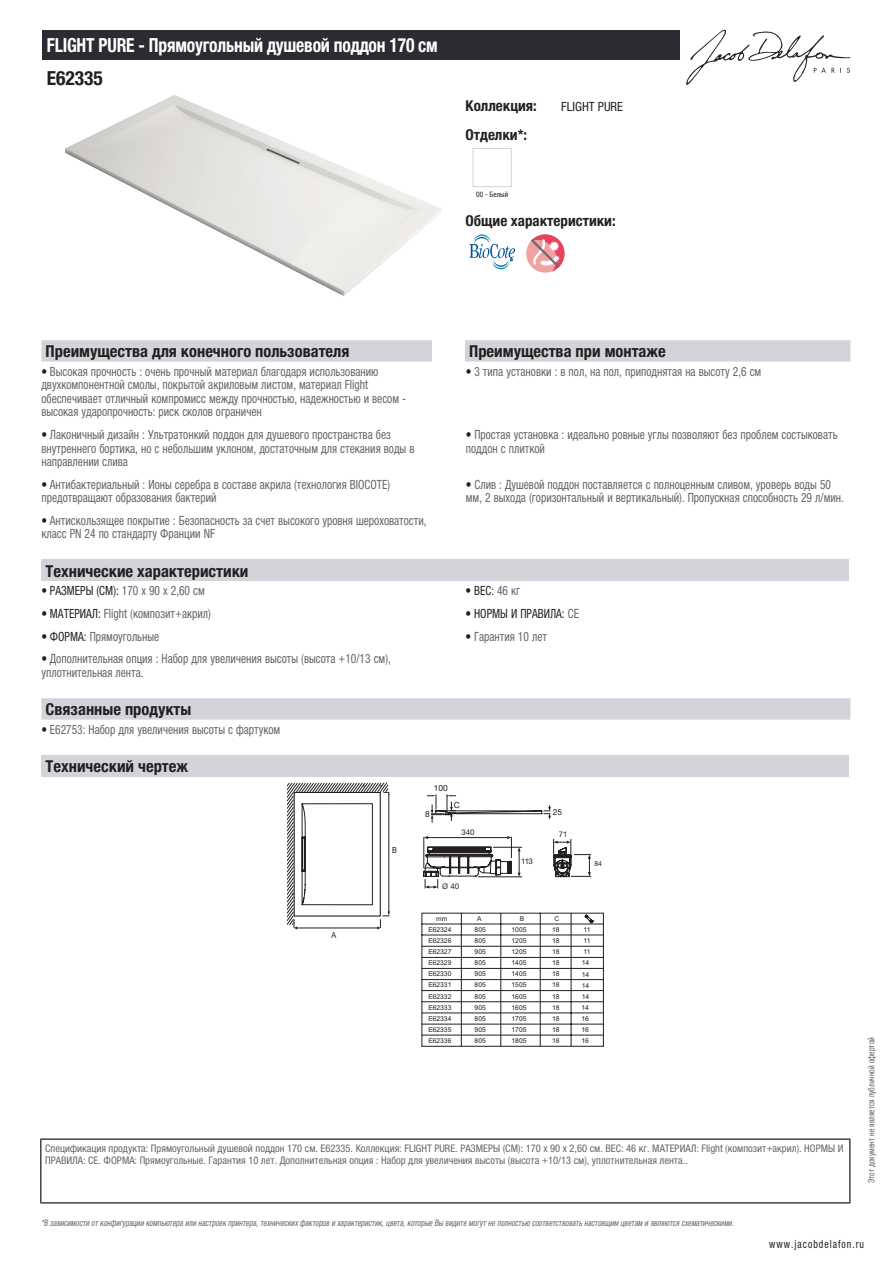
<style>
.page{position:relative;width:893px;height:1263px;background:#fff}
.page>*{position:absolute;margin:0;border:0;box-sizing:border-box;transform-origin:0 0}
.t1{font:700 condensed 19.5px "Helvetica Neue LTCYR";letter-spacing:-.01em;color:#fff;scale:.9 1}
.t2{font:700 condensed 19.5px "Helvetica Neue LTCYR";color:#231f20}
.t3{font:700 condensed 16.5px "Helvetica Neue LTCYR";color:#231f20}
.t4{font:700 condensed 15px "Helvetica Neue LTCYR";color:#231f20}
.t5{font:condensed 12.75px/13.5px "Helvetica Neue LTCYR";color:#626568;scale:.9 1}
.t6{font:condensed 12.75px "Helvetica Neue LTCYR";color:#231f20;scale:.9 1}
.t7{font:condensed 12.75px "Helvetica Neue LTCYR";color:#231f20}
.t8{font:condensed 11.25px "Helvetica Neue LTCYR";letter-spacing:.1em;color:#231f20;scale:.87 1}
.t9{font:condensed 10.5px/12px "Helvetica Neue LTCYR";color:#626568}
.t10{font:italic condensed 9px "Helvetica Neue LTCYR";color:#626568;scale:.87 1}
.t11{font:condensed 9px "Helvetica Neue LTCYR";color:#626568;scale:.87 1}
.t12{font:8.4px "Helvetica Neue LT Std";color:#231f20}
.t13{font:8.4px "Arial";color:#231f20;scale:.86 1}
.t14{font:7.8px "Helvetica Neue LT Std";color:#231f20}
.t15{font:condensed 7.5px "Helvetica Neue LTCYR";color:#231f20}
.t16{font:6.9px "Helvetica Neue LT Std";color:#231f20}
.t17{font:6.75px/11.1px "Arial";color:#231f20;text-align:justify}
.s1{color:#231f20}
.s2{color:#626568}
</style>
<div class="page">
<svg style="left:686px;top:30px;width:164px;height:55px"></svg>
<img style="left:65px;top:95px;width:377px;height:201px">
<div style="left:473px;top:148px;width:39px;height:39px;border:1px solid #d3d4da"></div>
<svg style="left:469px;top:234px;width:46px;height:35px"></svg>
<div style="left:526px;top:234px;width:38px;height:39px;background:#f2a1a1;border-radius:50%"></div>
<svg style="left:531px;top:234px;width:33px;height:38px"></svg>
<div style="left:41px;top:340px;width:809px;height:22px;background:#d3d4da"></div>
<div style="left:432px;top:340px;width:33px;height:22px;background:#fff"></div>
<div style="left:41px;top:560px;width:808px;height:21px;background:#d3d4da"></div>
<svg style="left:41px;top:698px;width:809px;height:22px"></svg>
<div style="left:41px;top:755px;width:808px;height:21px;background:#d3d4da"></div>
<hr style="left:422px;top:924px;width:181px;height:1px;background:#231f20">
<hr style="left:500px;top:913px;width:1px;height:133px;background:#231f20">
<hr style="left:422px;top:935px;width:181px;height:1px;background:#231f20">
<hr style="left:461px;top:913px;width:1px;height:133px;background:#231f20">
<hr style="left:422px;top:924px;width:1px;height:122px;background:#231f20">
<hr style="left:540px;top:913px;width:1px;height:133px;background:#231f20">
<hr style="left:461px;top:913px;width:142px;height:1px;background:#231f20">
<hr style="left:422px;top:946px;width:181px;height:1px;background:#231f20">
<hr style="left:422px;top:957px;width:181px;height:1px;background:#231f20">
<hr style="left:422px;top:968px;width:181px;height:1px;background:#231f20">
<hr style="left:422px;top:979px;width:181px;height:1px;background:#231f20">
<hr style="left:422px;top:990px;width:181px;height:1px;background:#231f20">
<hr style="left:422px;top:1001px;width:181px;height:1px;background:#231f20">
<hr style="left:422px;top:1013px;width:181px;height:1px;background:#231f20">
<hr style="left:422px;top:1024px;width:181px;height:1px;background:#231f20">
<hr style="left:422px;top:1035px;width:181px;height:1px;background:#231f20">
<hr style="left:571px;top:913px;width:1px;height:133px;background:#231f20">
<hr style="left:603px;top:913px;width:1px;height:133px;background:#231f20">
<hr style="left:422px;top:1046px;width:181px;height:1px;background:#231f20">
<svg style="left:287px;top:783px;width:103px;height:146px"></svg>
<svg style="left:421px;top:795px;width:173px;height:129px"></svg>
<div style="left:43px;top:30px;width:637px;height:30px;background:#2a2c32"></div>
<hr style="left:40px;top:1138px;width:810px;height:2px;background:#040503">
<hr style="left:40px;top:1140px;width:1px;height:62px;background:#040503">
<hr style="left:849px;top:1140px;width:1px;height:62px;background:#040503">
<hr style="left:40px;top:1202px;width:810px;height:1px;background:#040503">
<h1 class="t1" style="left:47px;top:34px;width:436px">FLIGHT PURE - Прямоугольный душевой поддон 170 см</h1>
<h1 class="t2" style="left:47px;top:67px;width:58px">E62335</h1>
<p class="t4" style="left:466px;top:97px;width:73px">Коллекция:</p>
<p class="t7" style="left:561px;top:99px;width:63px">FLIGHT PURE</p>
<p class="t4" style="left:466px;top:126px;width:63px">Отделки*:</p>
<p class="t15" style="left:476px;top:190px;width:34px">00 - Белый</p>
<p class="t4" style="left:466px;top:212px;width:152px">Общие характеристики:</p>
<p class="t3" style="left:46px;top:342px;width:305px">Преимущества для конечного пользователя</p>
<p class="t3" style="left:469px;top:342px;width:198px">Преимущества при монтаже</p>
<p class="t5" style="left:41px;top:365px;width:407px"><span class="s1">•</span> Высокая прочность : очень прочный материал благодаря использованию двухкомпонентной смолы, покрытой акриловым листом, материал Flight обеспечивает отличный компромисс между прочностью, надежностью и весом - высокая ударопрочность: риск сколов ограничен</p>
<p class="t5" style="left:466px;top:365px;width:330px"><span class="s1">•</span> 3 типа установки : в пол, на пол, приподнятая на высоту 2,6 см</p>
<p class="t5" style="left:41px;top:428px;width:416px"><span class="s1">•</span> Лаконичный дизайн : Ультратонкий поддон для душевого пространства без внутреннего бортика, но с небольшим уклоном, достаточным для стекания воды в направлении слива</p>
<p class="t5" style="left:466px;top:428px;width:414px"><span class="s1">•</span> Простая установка : идеально ровные углы позволяют без проблем состыковать поддон с плиткой</p>
<p class="t5" style="left:41px;top:478px;width:389px"><span class="s1">•</span> Антибактериальный : Ионы серебра в составе акрила (технология BIOCOTE) предотвращают образования бактерий</p>
<p class="t5" style="left:466px;top:478px;width:422px"><span class="s1">•</span> Слив : Душевой поддон поставляется с полноценным сливом, уроверь воды 50 мм, 2 выхода (горизонтальный и вертикальный). Пропускная способность 29 л/мин.</p>
<p class="t5" style="left:41px;top:514px;width:430px"><span class="s1">•</span> Антискользящее покрытие : Безопасность за счет высокого уровня шероховатости, класс PN 24 по стандарту Франции NF</p>
<p class="t3" style="left:46px;top:562px;width:204px">Технические характеристики</p>
<p class="t6" style="left:41px;top:584px;width:183px">• РАЗМЕРЫ (СМ): <span class="s2">170 x 90 x 2,60 см</span></p>
<p class="t6" style="left:466px;top:584px;width:62px">• ВЕС: <span class="s2">46 кг</span></p>
<p class="t5" style="left:41px;top:607px;width:190px"><span class="s1">• МАТЕРИАЛ:</span> Flight (композит+акрил)</p>
<p class="t6" style="left:466px;top:606px;width:127px">• НОРМЫ И ПРАВИЛА: <span class="s2">CE</span></p>
<p class="t5" style="left:41px;top:630px;width:133px"><span class="s1">• ФОРМА:</span> Прямоугольные</p>
<p class="t5" style="left:466px;top:630px;width:92px"><span class="s1">•</span> Гарантия 10 лет</p>
<p class="t5" style="left:41px;top:652px;width:390px"><span class="s1">•</span> Дополнительная опция : Набор для увеличения высоты (высота +10/13 см), уплотнительная лента.</p>
<p class="t3" style="left:46px;top:700px;width:147px">Связанные продукты</p>
<p class="t5" style="left:41px;top:723px;width:267px"><span class="s1">•</span> E62753: Набор для увеличения высоты с фартуком</p>
<p class="t3" style="left:46px;top:757px;width:144px">Технический чертеж</p>
<p class="t12" style="left:434px;top:783px;width:16px">100</p>
<p class="t12" style="left:425px;top:809px;width:6px">8</p>
<p class="t12" style="left:454px;top:800px;width:8px">C</p>
<p class="t12" style="left:553px;top:806px;width:11px">25</p>
<p class="t13" style="left:332px;top:929px;width:7px">A</p>
<p class="t13" style="left:392px;top:844px;width:7px">B</p>
<p class="t14" style="left:461px;top:828px;width:14px">340</p>
<p class="t14" style="left:559px;top:829px;width:10px">71</p>
<p class="t14" style="left:442px;top:882px;width:18px">Ø 40</p>
<p class="t17" style="left:436px;top:913px;width:13px">mm</p>
<p class="t14" style="left:521px;top:856px;width:13px">113</p>
<p class="t17" style="left:477px;top:913px;width:6px">A</p>
<p class="t17" style="left:520px;top:913px;width:6px">B</p>
<p class="t17" style="left:554px;top:913px;width:6px">C</p>
<p class="t17" style="left:552px;top:924px;width:9px">18<br>18<br>18<br>18<br>18<br>18</p>
<p class="t17" style="left:428px;top:924px;width:25px">E62324</p>
<p class="t17" style="left:475px;top:924px;width:13px">805</p>
<p class="t17" style="left:512px;top:924px;width:17px">1005</p>
<p class="t17" style="left:428px;top:935px;width:25px">E62326<br>E62327</p>
<p class="t17" style="left:475px;top:935px;width:13px">805</p>
<p class="t17" style="left:512px;top:935px;width:17px">1205</p>
<p class="t17" style="left:475px;top:946px;width:13px">905</p>
<p class="t17" style="left:512px;top:946px;width:17px">1205</p>
<p class="t17" style="left:475px;top:957px;width:13px">805</p>
<p class="t17" style="left:512px;top:957px;width:17px">1405</p>
<p class="t17" style="left:475px;top:968px;width:13px">905</p>
<p class="t17" style="left:512px;top:968px;width:17px">1405</p>
<p class="t17" style="left:475px;top:979px;width:13px">805</p>
<p class="t17" style="left:512px;top:979px;width:17px">1505</p>
<p class="t17" style="left:475px;top:991px;width:13px">805</p>
<p class="t17" style="left:512px;top:991px;width:17px">1605</p>
<p class="t17" style="left:475px;top:1002px;width:13px">905</p>
<p class="t17" style="left:512px;top:1002px;width:17px">1605</p>
<p class="t17" style="left:475px;top:1013px;width:13px">805</p>
<p class="t17" style="left:512px;top:1013px;width:17px">1705</p>
<p class="t17" style="left:475px;top:1024px;width:13px">905</p>
<p class="t17" style="left:512px;top:1024px;width:17px">1705</p>
<p class="t17" style="left:475px;top:1035px;width:13px">805</p>
<p class="t17" style="left:512px;top:1035px;width:17px">1805</p>
<p class="t17" style="left:552px;top:1035px;width:9px">18</p>
<p class="t17" style="left:428px;top:957px;width:25px">E62329</p>
<p class="t17" style="left:428px;top:1002px;width:25px">E62333<br>E62334<br>E62335<br>E62336</p>
<p class="t17" style="left:428px;top:968px;width:25px">E62330<br>E62331<br>E62332</p>
<p class="t17" style="left:552px;top:991px;width:9px">18</p>
<p class="t17" style="left:552px;top:1002px;width:9px">18</p>
<p class="t17" style="left:552px;top:1013px;width:9px">18</p>
<p class="t17" style="left:552px;top:1024px;width:9px">18</p>
<p class="t16" style="left:594px;top:859px;width:9px">84</p>
<p class="t17" style="left:581px;top:924px;width:11px;text-align:center">11<br>11<br>11<br>14<br>14<br>14<br>14<br>14<br>16<br>16<br>16</p>
<p class="t9" style="left:45px;top:1142px;width:800px">Спецификация продукта: Прямоугольный душевой поддон 170 см. E62335. Коллекция: FLIGHT PURE. РАЗМЕРЫ (СМ): 170 x 90 x 2,60 см. ВЕС: 46 кг. МАТЕРИАЛ: Flight (композит+акрил). НОРМЫ И<br>ПРАВИЛА: CE. ФОРМА: Прямоугольные. Гарантия 10 лет. Дополнительная опция : Набор для увеличения высоты (высота +10/13 см), уплотнительная лента..</p>
<p class="t10" style="left:41px;top:1218px;width:800px">*В зависимости отконфигурации компьютера или настроек принтера,техническихфакторов и характеристик,цвета,которые Вы видите могутне полностью соответствоватьнастоящим цветам и являются схематическими.</p>
<p class="t11" style="left:866px;top:1183px;width:169px;rotate:-90deg">Этот документ не является публичной офертой</p>
<p class="t8" style="left:769px;top:1237px;width:110px">www.jacobdelafon.ru</p>
</div>
